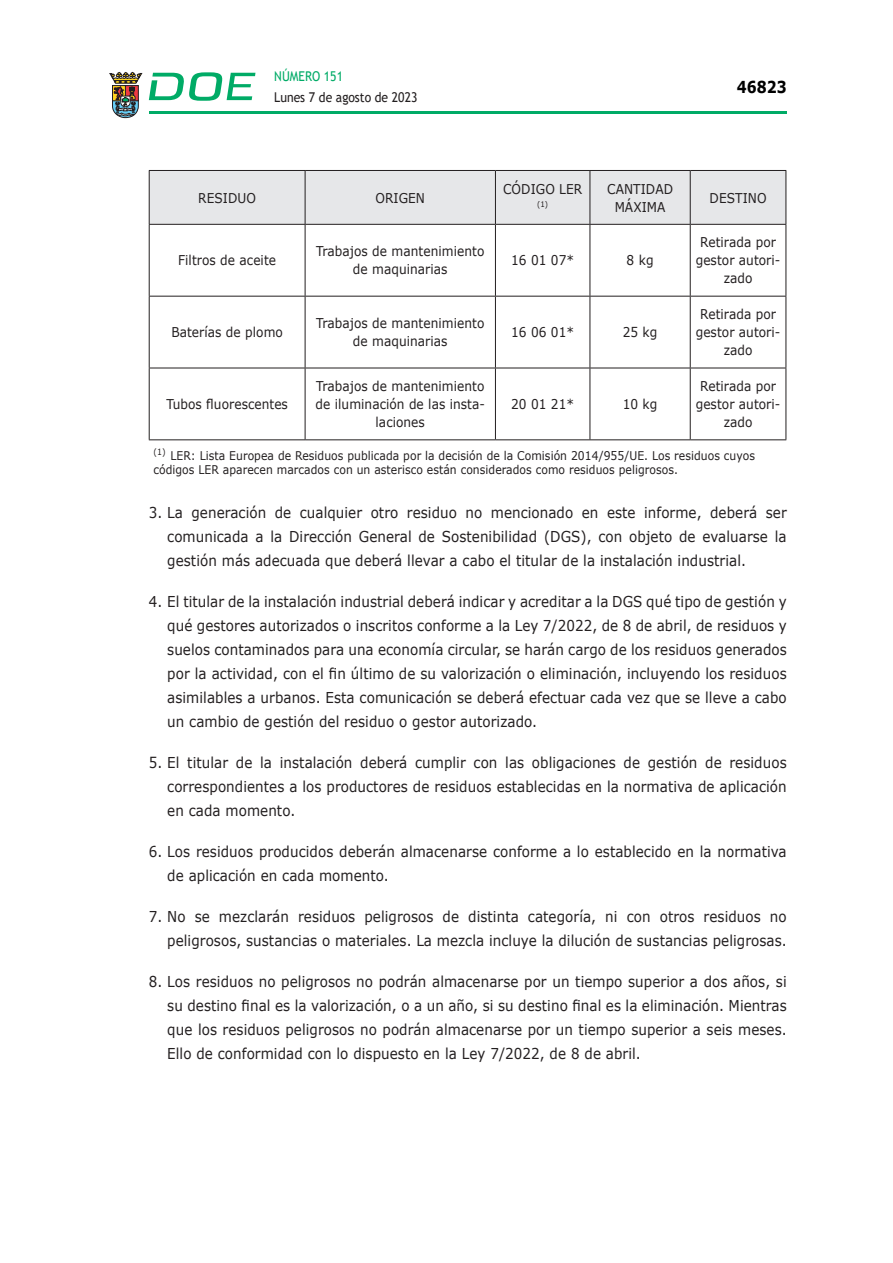
<style>
.page{position:relative;width:893px;height:1263px;background:#fff}
.page>*{position:absolute;margin:0;border:0;box-sizing:border-box;transform-origin:0 0}
.t1{font:700 16.5px "Verdana";color:#000;scale:.85 1}
.CUERPO_DE_TEXTO{font:15px/24px "Verdana";letter-spacing:.005em;color:#231f20;text-align:justify;scale:.9 1}
.CUERPO_DE_TEXTO-2{font:13.5px/18px "Verdana";letter-spacing:.005em;color:#231f20;text-align:center;scale:.9 1}
.TABLATITULO{font:13.5px/18px "Verdana";letter-spacing:.005em;color:#231f20;text-align:center;scale:.9 1}
.t2{font:13.5px "Trebuchet MS";color:#231f20;scale:.9 1}
.t3{font:13.5px "Trebuchet MS";color:#00ab67;scale:.9 1}
.CUERPO_DE_TEXTO-3{font:12px/14.4px "Verdana";letter-spacing:.005em;color:#231f20;scale:.9 1}
.TABLATITULO-2{font:7.8px "Verdana";color:#231f20;scale:.9 1}
</style>
<div class="page">
<hr style="left:149px;top:111px;width:638px;height:3px;background:#00ab66">
<svg style="left:109px;top:72px;width:33px;height:46px"></svg>
<svg style="left:149px;top:72px;width:106px;height:29px"></svg>
<div style="left:150px;top:171px;width:636px;height:53px;background:#e6e7e9"></div>
<hr style="left:149px;top:170px;width:156px;height:1px;background:#231f20">
<hr style="left:149px;top:171px;width:1px;height:53px;background:#231f20">
<hr style="left:305px;top:170px;width:190px;height:1px;background:#231f20">
<hr style="left:305px;top:171px;width:1px;height:53px;background:#231f20">
<hr style="left:495px;top:170px;width:95px;height:1px;background:#231f20">
<hr style="left:495px;top:171px;width:1px;height:53px;background:#231f20">
<hr style="left:590px;top:170px;width:100px;height:1px;background:#231f20">
<hr style="left:590px;top:171px;width:1px;height:53px;background:#231f20">
<hr style="left:690px;top:170px;width:96px;height:1px;background:#231f20">
<hr style="left:690px;top:171px;width:1px;height:53px;background:#231f20">
<hr style="left:786px;top:171px;width:1px;height:53px;background:#231f20">
<hr style="left:149px;top:224px;width:156px;height:1px;background:#231f20">
<hr style="left:305px;top:224px;width:190px;height:1px;background:#231f20">
<hr style="left:495px;top:224px;width:95px;height:1px;background:#231f20">
<hr style="left:590px;top:224px;width:100px;height:1px;background:#231f20">
<hr style="left:690px;top:224px;width:96px;height:1px;background:#231f20">
<hr style="left:149px;top:225px;width:1px;height:71px;background:#231f20">
<hr style="left:305px;top:225px;width:1px;height:71px;background:#231f20">
<hr style="left:495px;top:225px;width:1px;height:71px;background:#231f20">
<hr style="left:590px;top:225px;width:1px;height:71px;background:#231f20">
<hr style="left:690px;top:225px;width:1px;height:71px;background:#231f20">
<hr style="left:786px;top:225px;width:1px;height:71px;background:#231f20">
<hr style="left:149px;top:296px;width:156px;height:1px;background:#231f20">
<hr style="left:149px;top:296px;width:1px;height:72px;background:#231f20">
<hr style="left:305px;top:296px;width:190px;height:1px;background:#231f20">
<hr style="left:305px;top:296px;width:1px;height:72px;background:#231f20">
<hr style="left:495px;top:296px;width:95px;height:1px;background:#231f20">
<hr style="left:495px;top:296px;width:1px;height:72px;background:#231f20">
<hr style="left:590px;top:296px;width:100px;height:1px;background:#231f20">
<hr style="left:590px;top:296px;width:1px;height:72px;background:#231f20">
<hr style="left:690px;top:296px;width:96px;height:1px;background:#231f20">
<hr style="left:690px;top:296px;width:1px;height:72px;background:#231f20">
<hr style="left:786px;top:296px;width:1px;height:72px;background:#231f20">
<hr style="left:149px;top:368px;width:156px;height:1px;background:#231f20">
<hr style="left:149px;top:368px;width:1px;height:71px;background:#231f20">
<hr style="left:305px;top:368px;width:190px;height:1px;background:#231f20">
<hr style="left:305px;top:368px;width:1px;height:71px;background:#231f20">
<hr style="left:495px;top:368px;width:95px;height:1px;background:#231f20">
<hr style="left:495px;top:368px;width:1px;height:71px;background:#231f20">
<hr style="left:590px;top:368px;width:100px;height:1px;background:#231f20">
<hr style="left:590px;top:368px;width:1px;height:71px;background:#231f20">
<hr style="left:690px;top:368px;width:96px;height:1px;background:#231f20">
<hr style="left:690px;top:368px;width:1px;height:71px;background:#231f20">
<hr style="left:786px;top:368px;width:1px;height:71px;background:#231f20">
<hr style="left:149px;top:439px;width:156px;height:1px;background:#231f20">
<hr style="left:305px;top:439px;width:190px;height:1px;background:#231f20">
<hr style="left:495px;top:439px;width:95px;height:1px;background:#231f20">
<hr style="left:590px;top:439px;width:100px;height:1px;background:#231f20">
<hr style="left:690px;top:439px;width:96px;height:1px;background:#231f20">
<p class="t3" style="left:274px;top:67px;width:78px">NÚMERO 151</p>
<p class="t2" style="left:274px;top:88px;width:161px">Lunes 7 de agosto de 2023</p>
<p class="TABLATITULO" style="left:198px;top:188px;width:66px">RESIDUO</p>
<p class="TABLATITULO" style="left:375px;top:188px;width:57px">ORIGEN</p>
<p class="t1" style="left:737px;top:75px;width:60px">46823</p>
<p class="TABLATITULO" style="left:503px;top:179px;width:90px">CÓDIGO LER</p>
<p class="TABLATITULO-2" style="left:537px;top:199px;width:14px">(1)</p>
<p class="TABLATITULO" style="left:607px;top:179px;width:75px">CANTIDAD<br>MÁXIMA</p>
<p class="TABLATITULO" style="left:710px;top:188px;width:65px">DESTINO</p>
<p class="CUERPO_DE_TEXTO-2" style="left:178px;top:251px;width:110px">Filtros de aceite</p>
<p class="CUERPO_DE_TEXTO-2" style="left:316px;top:242px;width:188px">Trabajos de mantenimiento de maquinarias</p>
<p class="CUERPO_DE_TEXTO-2" style="left:511px;top:251px;width:72px">16 01 07*</p>
<p class="CUERPO_DE_TEXTO-2" style="left:627px;top:251px;width:31px">8 kg</p>
<p class="CUERPO_DE_TEXTO-2" style="left:171px;top:323px;width:126px">Baterías de plomo</p>
<p class="CUERPO_DE_TEXTO-2" style="left:316px;top:314px;width:188px">Trabajos de mantenimiento de maquinarias</p>
<p class="CUERPO_DE_TEXTO-2" style="left:511px;top:323px;width:72px">16 06 01*</p>
<p class="CUERPO_DE_TEXTO-2" style="left:623px;top:323px;width:40px">25 kg</p>
<p class="CUERPO_DE_TEXTO-2" style="left:696px;top:233px;width:96px">Retirada por gestor autori&shy;zado</p>
<p class="CUERPO_DE_TEXTO-2" style="left:696px;top:305px;width:96px">Retirada por gestor autori&shy;zado</p>
<p class="CUERPO_DE_TEXTO-2" style="left:696px;top:377px;width:96px">Retirada por gestor autori&shy;zado</p>
<p class="CUERPO_DE_TEXTO-3" style="left:153px;top:448px;width:670px"><sup>(1)</sup> LER: Lista Europea de Residuos publicada por la decisión de la Comisión 2014/955/UE. Los residuos cuyos códigos LER aparecen marcados con un asterisco están considerados como residuos peligrosos.</p>
<p class="CUERPO_DE_TEXTO" style="left:167px;top:500px;width:690px;text-indent:-18px">3. La generación de cualquier otro residuo no mencionado en este informe, deberá ser comunicada a la Dirección General de Sostenibilidad (DGS), con objeto de evaluarse la gestión más adecuada que deberá llevar a cabo el titular de la instalación industrial.</p>
<p class="CUERPO_DE_TEXTO" style="left:167px;top:589px;width:690px;text-indent:-18px">4. El titular de la instalación industrial deberá indicar y acreditar a la DGS qué tipo de gestión y qué gestores autorizados o inscritos conforme a la Ley 7/2022, de 8 de abril, de residuos y suelos contaminados para una economía circular, se harán cargo de los residuos generados por la actividad, con el fin último de su valorización o eliminación, incluyendo los residuos asimilables a urbanos. Esta comunicación se deberá efectuar cada vez que se lleve a cabo un cambio de gestión del residuo o gestor autorizado.</p>
<p class="CUERPO_DE_TEXTO" style="left:167px;top:750px;width:690px;text-indent:-18px">5. El titular de la instalación deberá cumplir con las obligaciones de gestión de residuos correspondientes a los productores de residuos establecidas en la normativa de aplicación en cada momento.</p>
<p class="CUERPO_DE_TEXTO" style="left:167px;top:839px;width:690px;text-indent:-18px">6. Los residuos producidos deberán almacenarse conforme a lo establecido en la normativa de aplicación en cada momento.</p>
<p class="CUERPO_DE_TEXTO" style="left:149px;top:904px;width:710px;text-align:right">7. No se mezclarán residuos peligrosos de distinta categoría, ni con otros residuos no peligrosos, sustancias o materiales. La mezcla incluye la dilución de sustancias peligrosas.</p>
<p class="CUERPO_DE_TEXTO" style="left:167px;top:969px;width:690px;text-indent:-18px">8. Los residuos no peligrosos no podrán almacenarse por un tiempo superior a dos años, si su destino final es la valorización, o a un año, si su destino final es la eliminación. Mientras que los residuos peligrosos no podrán almacenarse por un tiempo superior a seis meses.<br>Ello de conformidad con lo dispuesto en la Ley 7/2022, de 8 de abril.</p>
<p class="CUERPO_DE_TEXTO-2" style="left:316px;top:377px;width:190px">Trabajos de mantenimiento de iluminación de las insta&shy;laciones</p>
<p class="CUERPO_DE_TEXTO-2" style="left:166px;top:395px;width:137px">Tubos fluorescentes</p>
<p class="CUERPO_DE_TEXTO-2" style="left:511px;top:395px;width:72px">20 01 21*</p>
<p class="CUERPO_DE_TEXTO-2" style="left:623px;top:395px;width:40px">10 kg</p>
</div>
